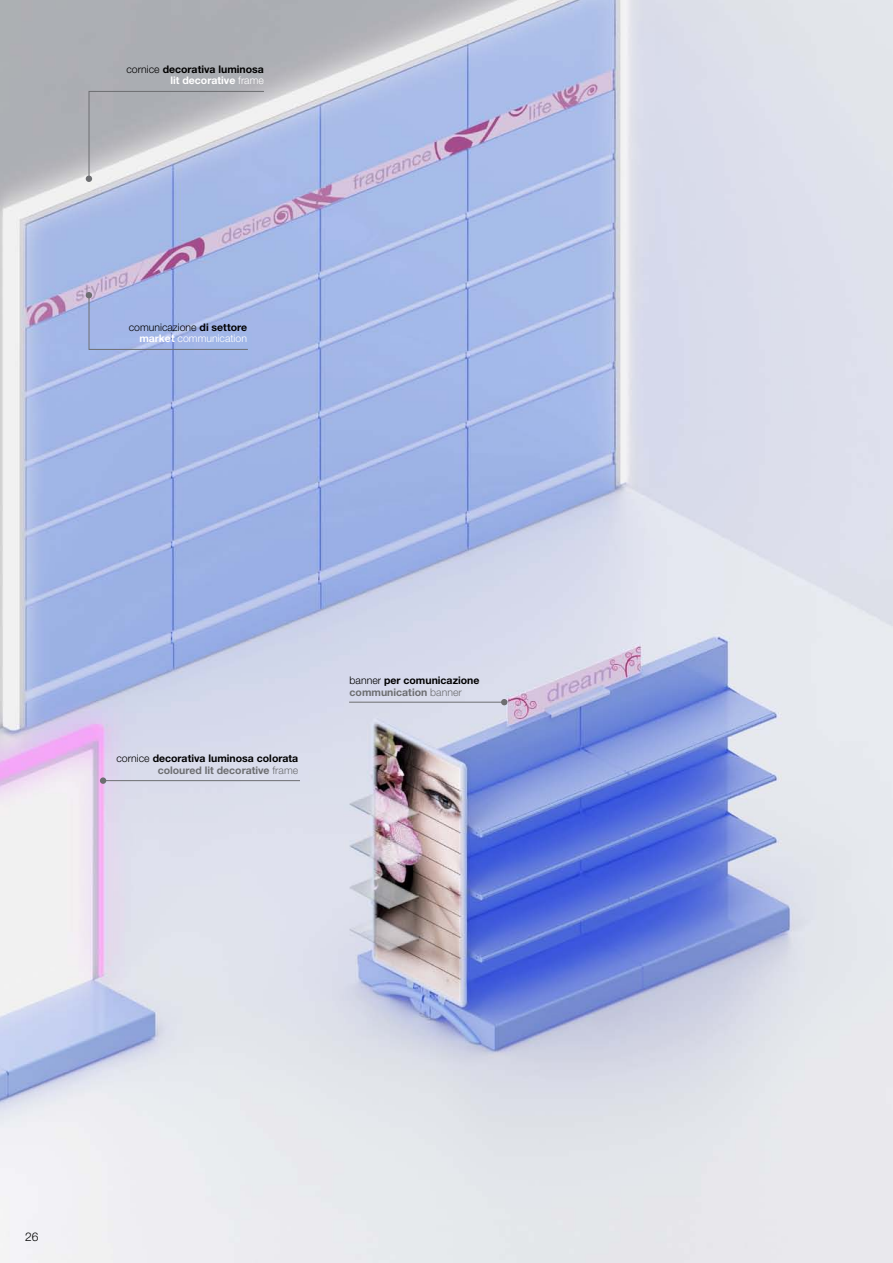
<style>
.page{position:relative;width:893px;height:1263px;background:#fff}
.page>*{position:absolute;margin:0;border:0;box-sizing:border-box;transform-origin:0 0}
.t1{font:300 12px "Helvetica Neue LT Std";color:#000}
.t2{font:700 10.5px/11.2px "Helvetica Neue LT Std";color:#000;text-align:right}
.t3{font:300 10.5px/11.2px "Helvetica Neue LT Std";color:#000;text-align:right}
.s1{font-weight:300}
.s2{color:#fff}
.s3{font-weight:300;color:#fff}
.s4{font-weight:700}
.s5{font-weight:700;color:#fff}
.s6{color:#6d6e71}
.s7{font-weight:300;color:#6d6e71}
</style>
<div class="page">
<img style="left:0;top:0;width:893px;height:1263px">
<hr style="left:103px;top:780px;width:197px;height:1px;background:#6d6e71">
<div style="left:100px;top:777px;width:6px;height:7px;background:#6d6e71;border-radius:50%"></div>
<hr style="left:349px;top:702px;width:156px;height:1px;background:#6d6e71">
<svg style="left:501px;top:699px;width:6px;height:6px"></svg>
<svg style="left:86px;top:292px;width:163px;height:58px;background:#a2b4e4"></svg>
<svg style="left:86px;top:91px;width:179px;height:91px;background:#bec2cf"></svg>
<p class="t2" style="left:126px;top:63px;width:139px"><span class="s1">cornice</span> decorativa luminosa <span class="s2">lit decorative</span> <span class="s3">frame</span></p>
<p class="t3" style="left:129px;top:321px;width:120px">comunicazione <span class="s4">di settore </span><span class="s5">market</span> <span class="s2">communication</span></p>
<p class="t2" style="left:116px;top:753px;width:183px"><span class="s1">cornice</span> decorativa luminosa colorata <span class="s6">coloured lit decorative</span> <span class="s7">frame</span></p>
<p class="t2" style="left:350px;top:675px;width:131px;text-align:left"><span class="s1">banner</span> per comunicazione <span class="s6">communication</span> <span class="s7">banner</span></p>
<p class="t1" style="left:25px;top:1229px;width:15px">26</p>
</div>
